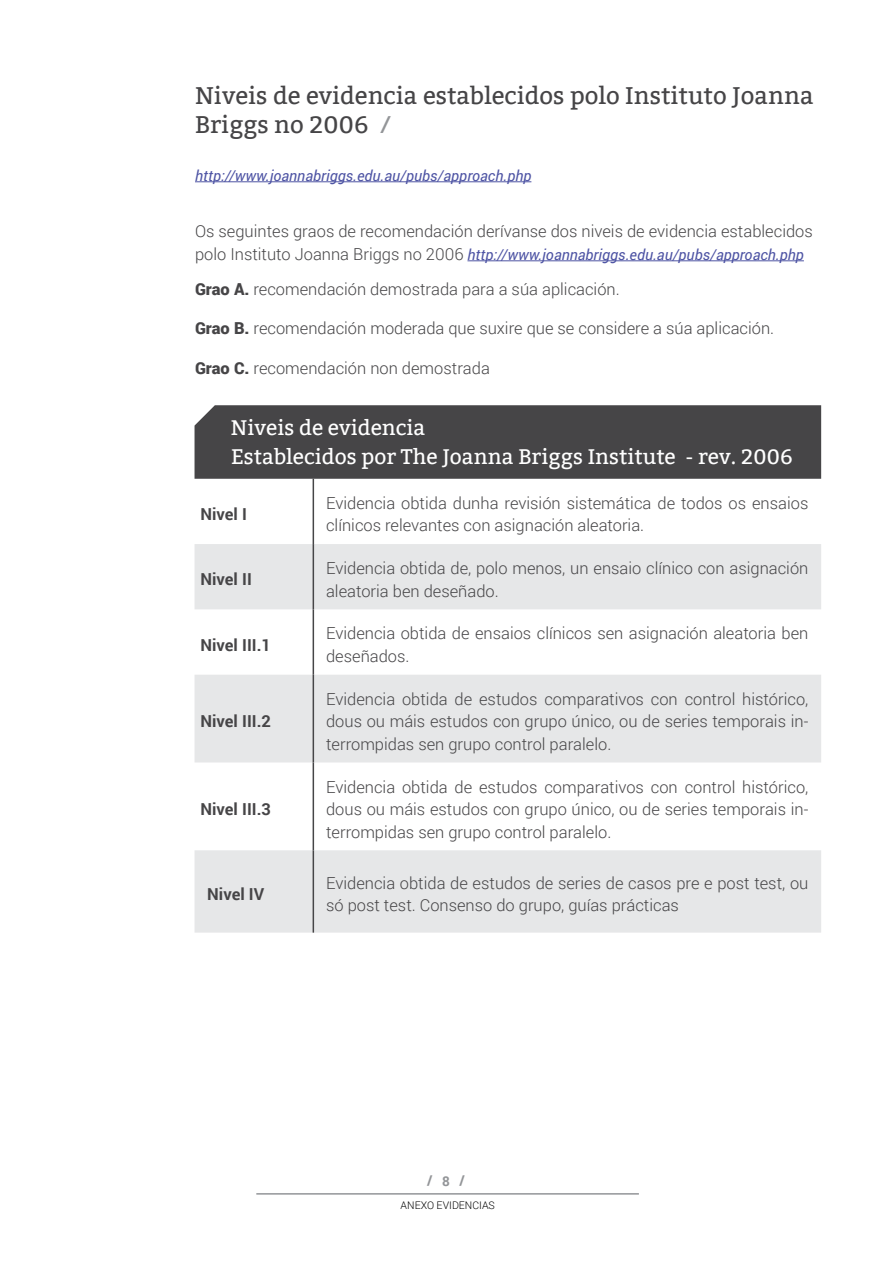
<style>
.page{position:relative;width:893px;height:1263px;background:#fff}
.page>*{position:absolute;margin:0;border:0;box-sizing:border-box;transform-origin:0 0}
.t1{font:24px/28.5px "Bitter";color:#464547}
.t2{font:21px/29px "Bitter";color:#fff}
.t3{font:300 16.5px/22.5px "Roboto";color:#464547}
.t4{font:700 16.5px "Roboto";color:#464547}
.t5{font:italic 15px "Roboto";color:#4e54a4}
.t6{font:700 13.5px "Roboto";color:#939598}
.t7{font:300 10.5px "Roboto";color:#000}
.s1{color:#939598}
.s2{font-weight:300;font-style:normal;font-size:16.5px;color:#464547}
.s3{font-weight:900}
</style>
<div class="page">
<hr style="left:256px;top:1193px;width:383px;height:1px;background:#939598">
<hr style="left:195px;top:181px;width:336px;height:1px;background:#4e54a4">
<hr style="left:467px;top:260px;width:337px;height:1px;background:#4e54a4">
<div style="left:195px;top:405px;width:626px;height:74px;background:#464547"></div>
<svg style="left:195px;top:544px;width:626px;height:389px;fill:#e6e7e8"></svg>
<hr style="left:313px;top:479px;width:1px;height:65px;background:#464547">
<hr style="left:313px;top:544px;width:1px;height:65px;background:#464547">
<hr style="left:313px;top:609px;width:1px;height:66px;background:#464547">
<hr style="left:313px;top:675px;width:1px;height:87px;background:#464547">
<hr style="left:313px;top:762px;width:1px;height:88px;background:#464547">
<hr style="left:313px;top:850px;width:1px;height:83px;background:#464547">
<h1 class="t1" style="left:195px;top:82px;width:620px">Niveis de evidencia establecidos polo Instituto Joanna<br>Briggs no 2006 <span class="s1">/</span></h1>
<p class="t5" style="left:195px;top:165px;width:338px">http://www.joannabriggs.edu.au/pubs/approach.php</p>
<p class="t3" style="left:195px;top:220px;width:619px">Os seguintes graos de recomendación derívanse dos niveis de evidencia establecidos</p>
<p class="t5" style="left:195px;top:244px;width:610px"><span class="s2">polo Instituto Joanna Briggs no 2006</span> http://www.joannabriggs.edu.au/pubs/approach.php</p>
<p class="t3" style="left:195px;top:277px;width:426px"><span class="s3">Grao A.</span> recomendación demostrada para a súa aplicación.</p>
<p class="t3" style="left:195px;top:317px;width:581px"><span class="s3">Grao B.</span> recomendación moderada que suxire que se considere a súa aplicación.</p>
<p class="t3" style="left:195px;top:356px;width:296px"><span class="s3">Grao C.</span> recomendación non demostrada</p>
<p class="t2" style="left:231px;top:414px;width:563px">Niveis de evidencia<br>Establecidos por The Joanna Briggs Institute - rev. 2006</p>
<p class="t4" style="left:201px;top:502px;width:48px">Nivel I</p>
<p class="t3" style="left:326px;top:491px;width:484px">Evidencia obtida dunha revisión sistemática de todos os ensaios clínicos relevantes con asignación aleatoria.</p>
<p class="t4" style="left:201px;top:568px;width:53px">Nivel II</p>
<p class="t3" style="left:326px;top:556px;width:484px">Evidencia obtida de, polo menos, un ensaio clínico con asignación aleatoria ben deseñado.</p>
<p class="t4" style="left:201px;top:633px;width:72px">Nivel III.1</p>
<p class="t3" style="left:326px;top:622px;width:484px">Evidencia obtida de ensaios clínicos sen asignación aleatoria ben deseñados.</p>
<p class="t4" style="left:201px;top:710px;width:72px">Nivel III.2</p>
<p class="t4" style="left:201px;top:797px;width:72px">Nivel III.3</p>
<p class="t3" style="left:326px;top:687px;width:484px;text-align:justify">Evidencia obtida de estudos comparativos con control histórico, dous ou máis estudos con grupo único, ou de series temporais in&shy;terrompidas sen grupo control paralelo.</p>
<p class="t3" style="left:326px;top:775px;width:484px;text-align:justify">Evidencia obtida de estudos comparativos con control histórico, dous ou máis estudos con grupo único, ou de series temporais in&shy;terrompidas sen grupo control paralelo.</p>
<p class="t4" style="left:207px;top:883px;width:58px">Nivel IV</p>
<p class="t3" style="left:326px;top:871px;width:484px">Evidencia obtida de estudos de series de casos pre e post test, ou só post test. Consenso do grupo, guías prácticas</p>
<p class="t6" style="left:427px;top:1170px;width:7px">/</p>
<p class="t6" style="left:460px;top:1170px;width:7px">/</p>
<p class="t6" style="left:442px;top:1172px;width:9px">8</p>
<p class="t7" style="left:401px;top:1198px;width:96px">ANEXO EVIDENCIAS</p>
</div>
